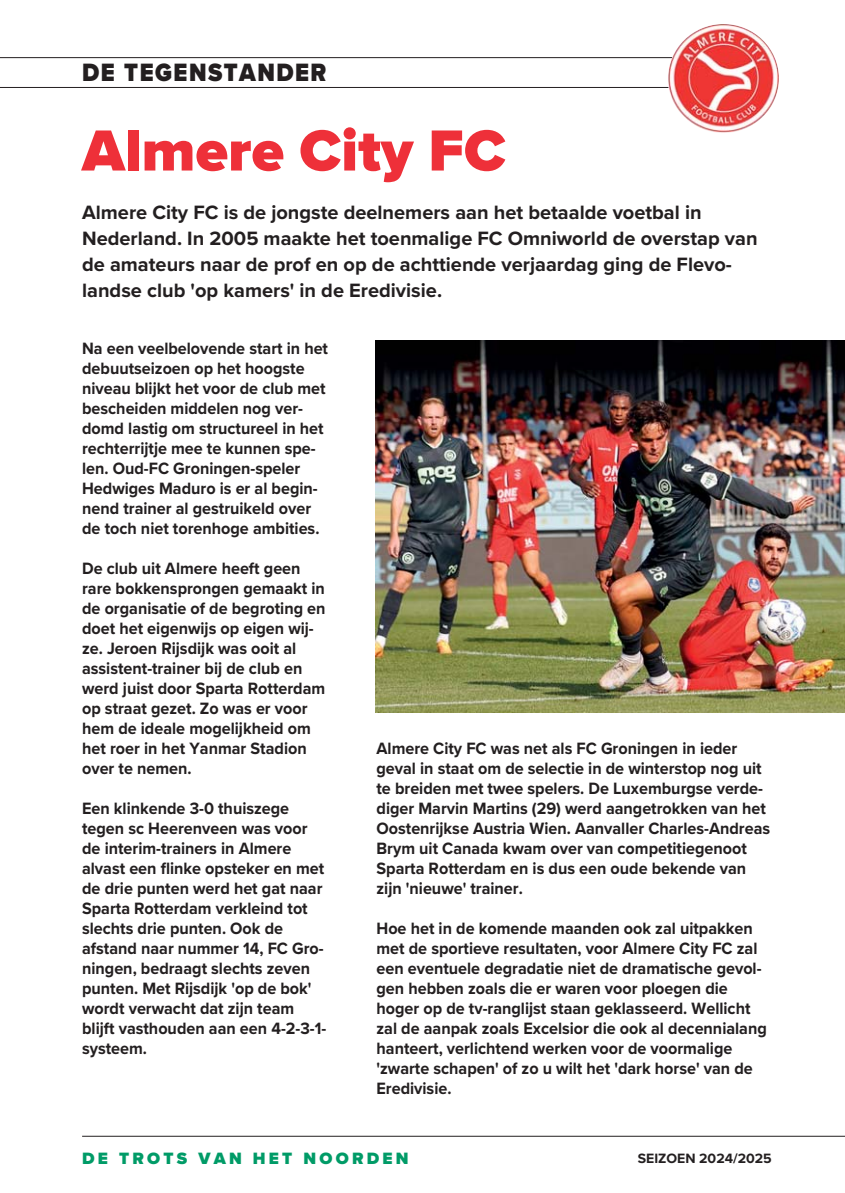
<style>
.page{position:relative;width:845px;height:1193px;background:#fff}
.page>*{position:absolute;margin:0;border:0;box-sizing:border-box;transform-origin:0 0}
.t1{font:900 60px "Proxima Nova";color:#ee3039}
.t2{font:900 26px "Proxima Nova";letter-spacing:.065em;color:#231f20;scale:.9 1}
.t3{font:700 20px/26px "Proxima Nova";color:#231f20}
.t4{font:700 17px/20px "Proxima Nova";color:#231f20;scale:.95 1}
.t5{font:900 17px "Proxima Nova";letter-spacing:.19em;color:#009b67}
.t6{font:700 14px "Proxima Nova";color:#231f20}
</style>
<div class="page">
<svg style="left:0;top:57px;width:671px;height:31px"></svg>
<hr style="left:82px;top:1136px;width:762px;height:1px;background:#231f20">
<img style="left:375px;top:340px;width:469px;height:372px">
<img style="left:667px;top:24px;width:111px;height:109px;border-radius:50%">
<h2 class="t2" style="left:82px;top:63px;width:273px">DE TEGENSTANDER</h2>
<h1 class="t1" style="left:82px;top:128px;width:425px">Almere City FC</h1>
<p class="t3" style="left:82px;top:201px;width:676px">Almere City FC is de jongste deelnemers aan het betaalde voetbal in Nederland. In 2005 maakte het toenmalige FC Omniworld de overstap van de amateurs naar de prof en op de achttiende verjaardag ging de Flevo&shy;landse club 'op kamers' in de Eredivisie.</p>
<p class="t4" style="left:82px;top:339px;width:260px">Na een veelbelovende start in het debuutseizoen op het hoogste niveau blijkt het voor de club met bescheiden middelen nog ver&shy;domd lastig om structureel in het rechterrijtje mee te kunnen spe&shy;len. Oud-FC Groningen-speler<br>Hedwiges Maduro is er al begin&shy;nend trainer al gestruikeld over de toch niet torenhoge ambities.</p>
<p class="t4" style="left:82px;top:559px;width:257px">De club uit Almere heeft geen rare bokkensprongen gemaakt in de organisatie of de begroting en doet het eigenwijs op eigen wij&shy;ze. Jeroen Rijsdijk was ooit al assistent-trainer bij de club en werd juist door Sparta Rotterdam op straat gezet. Zo was er voor hem de ideale mogelijkheid om het roer in het Yanmar Stadion over te nemen.</p>
<p class="t4" style="left:82px;top:799px;width:258px">Een klinkende 3-0 thuiszege tegen sc Heerenveen was voor de interim-trainers in Almere alvast een flinke opsteker en met de drie punten werd het gat naar<br>Sparta Rotterdam verkleind tot slechts drie punten. Ook de afstand naar nummer 14, FC Gro&shy;ningen, bedraagt slechts zeven punten. Met Rijsdijk 'op de bok' wordt verwacht dat zijn team blijft vasthouden aan een 4-2-3-1- systeem.</p>
<p class="t4" style="left:376px;top:739px;width:415px">Almere City FC was net als FC Groningen in ieder geval in staat om de selectie in de winterstop nog uit te breiden met twee spelers. De Luxemburgse verde&shy;diger Marvin Martins (29) werd aangetrokken van het Oostenrijkse Austria Wien. Aanvaller Charles-Andreas Brym uit Canada kwam over van competitiegenoot Sparta Rotterdam en is dus een oude bekende van zijn 'nieuwe' trainer.</p>
<p class="t4" style="left:376px;top:919px;width:412px">Hoe het in de komende maanden ook zal uitpakken met de sportieve resultaten, voor Almere City FC zal een eventuele degradatie niet de dramatische gevol&shy;gen hebben zoals die er waren voor ploegen die hoger op de tv-ranglijst staan geklasseerd. Wellicht zal de aanpak zoals Excelsior die ook al decennialang hanteert, verlichtend werken voor de voormalige 'zwarte schapen' of zo u wilt het 'dark horse' van de Eredivisie.</p>
<p class="t5" style="left:82px;top:1151px;width:328px">DE TROTS VAN HET NOORDEN</p>
<p class="t6" style="left:637px;top:1152px;width:135px">SEIZOEN 2024/2025</p>
</div>
